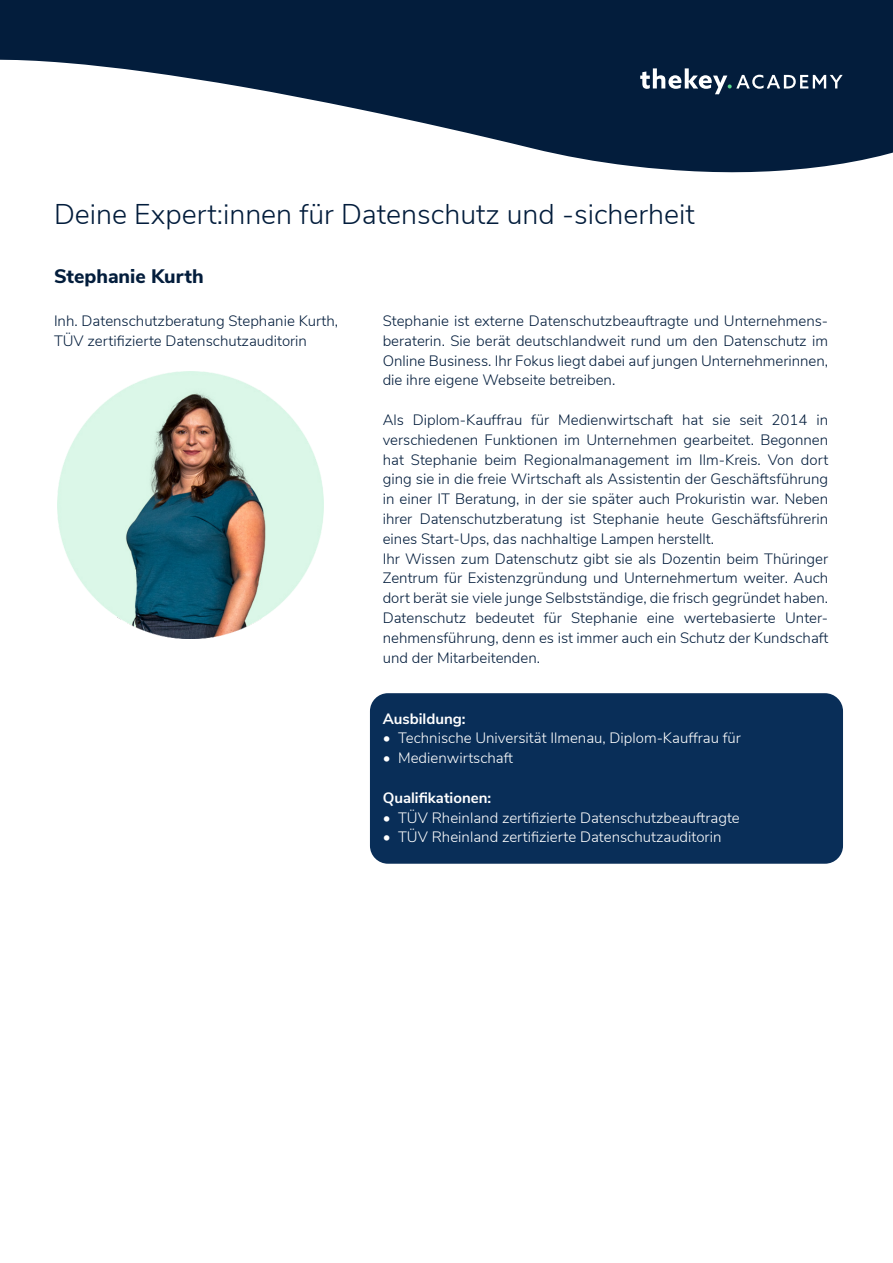
<style>
.page{position:relative;width:893px;height:1263px;background:#fff}
.page>*{position:absolute;margin:0;border:0;box-sizing:border-box;transform-origin:0 0}
.t1{font:300 28.5px "Nunito Sans";color:#031d3c}
.t2{font:800 19.5px "Nunito Sans";color:#031d3c}
.t3{font:300 15px/19.8px "Nunito Sans";color:#031d3c}
.t4{font:300 15px "Nunito Sans";color:#fff}
.t5{font:700 15px "Nunito Sans";color:#fff}
</style>
<div class="page">
<svg style="left:0;top:0;width:893px;height:172px;fill:#031d3c"></svg>
<svg style="left:640px;top:68px;width:203px;height:26px"></svg>
<div style="left:370px;top:693px;width:473px;height:171px;background:#092e58;border-radius:18px"></div>
<img style="left:58px;top:372px;width:266px;height:266px">
<h1 class="t1" style="left:54px;top:194px;width:642px">Deine Expert:innen für Datenschutz und -sicherheit</h1>
<h2 class="t2" style="left:54px;top:262px;width:151px">Stephanie Kurth</h2>
<p class="t3" style="left:54px;top:310px;width:286px">Inh. Datenschutzberatung Stephanie Kurth,<br>TÜV zertifizierte Datenschutzauditorin</p>
<p class="t3" style="left:383px;top:310px;width:447px;text-align:justify">Stephanie ist externe Datenschutzbeauftragte und Unternehmens&shy;beraterin. Sie berät deutschlandweit rund um den Datenschutz im Online Business. Ihr Fokus liegt dabei auf jungen Unternehmerinnen, die ihre eigene Webseite betreiben.</p>
<p class="t3" style="left:383px;top:409px;width:447px">Als Diplom-Kauffrau für Medienwirtschaft hat sie seit 2014 in verschiedenen Funktionen im Unternehmen gearbeitet. Begonnen hat Stephanie beim Regionalmanagement im Ilm-Kreis. Von dort ging sie in die freie Wirtschaft als Assistentin der Geschäftsführung in einer IT Beratung, in der sie später auch Prokuristin war. Neben ihrer Datenschutzberatung ist Stephanie heute Geschäftsführerin eines Start-Ups, das nachhaltige Lampen herstellt.<br>Ihr Wissen zum Datenschutz gibt sie als Dozentin beim Thüringer Zentrum für Existenzgründung und Unternehmertum weiter. Auch dort berät sie viele junge Selbstständige, die frisch gegründet haben.<br>Datenschutz bedeutet für Stephanie eine wertebasierte Unter&shy;nehmensführung, denn es ist immer auch ein Schutz der Kundschaft und der Mitarbeitenden.</p>
<p class="t5" style="left:383px;top:707px;width:84px">Ausbildung:</p>
<p class="t4" style="left:383px;top:727px;width:360px">• Technische Universität Ilmenau, Diplom-Kauffrau für</p>
<p class="t4" style="left:383px;top:747px;width:132px">• Medienwirtschaft</p>
<p class="t5" style="left:383px;top:787px;width:110px">Qualifikationen:</p>
<p class="t4" style="left:383px;top:806px;width:359px">• TÜV Rheinland zertifizierte Datenschutzbeauftragte</p>
<p class="t4" style="left:383px;top:826px;width:340px">• TÜV Rheinland zertifizierte Datenschutzauditorin</p>
</div>
